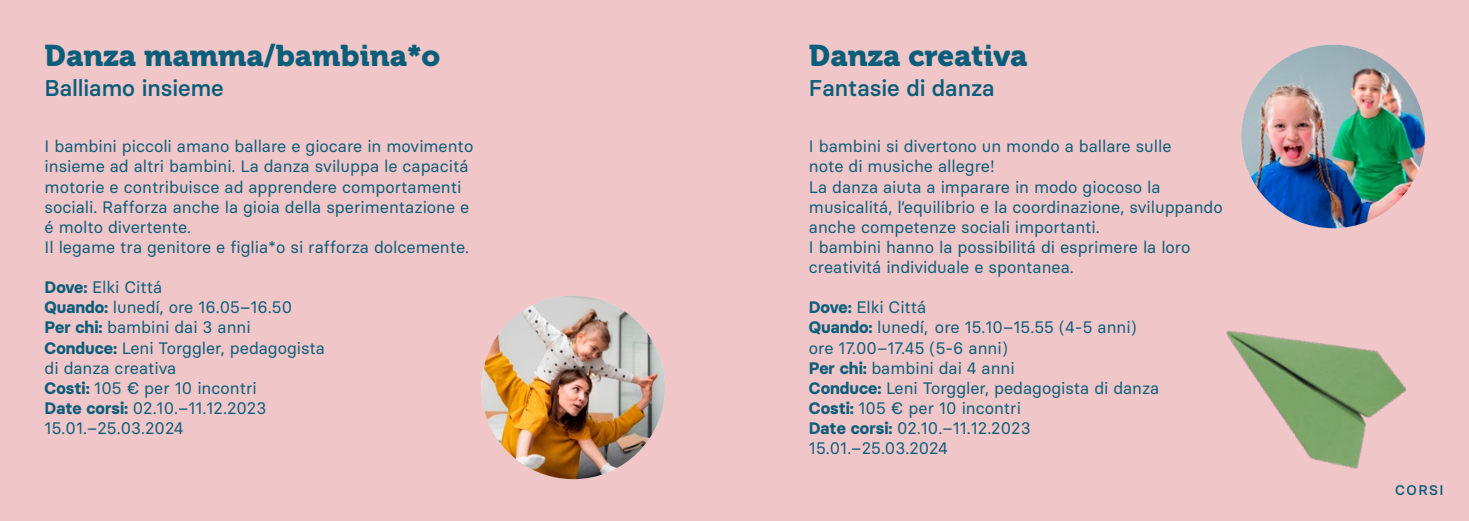
<style>
.page{position:relative;width:1469px;height:521px;background:#fff}
.page>*{position:absolute;margin:0;border:0;box-sizing:border-box;transform-origin:0 0}
.t1{font:29.75px "Museo 900";color:#0b5e7a}
.t2{font:500 22.75px "Basier Circle";color:#0b5e7a}
.t3{font:16.62px/20.1px "Basier Circle";color:#0b5e7a}
.t4{font:500 14px "Basier Circle";letter-spacing:.1em;color:#0b5e7a}
.s1{font-weight:700}
</style>
<div class="page">
<div style="left:0;top:0;width:734px;height:521px;background:#f0c6c9"></div>
<div style="left:734px;top:0;width:734px;height:521px;background:#f0c6c9"></div>
<img style="left:1226px;top:330px;width:181px;height:139px">
<img style="left:481px;top:296px;width:184px;height:183px;border-radius:92px">
<img style="left:1241px;top:45px;width:183px;height:183px;border-radius:92px">
<h1 class="t1" style="left:45px;top:39px;width:397px">Danza mamma/bambina*o</h1>
<h2 class="t2" style="left:45px;top:73px;width:181px">Balliamo insieme</h2>
<p class="t3" style="left:45px;top:136px;width:430px">I bambini piccoli amano ballare e giocare in movimento insieme ad altri bambini. La danza sviluppa le capacitá motorie e contribuisce ad apprendere comportamenti sociali. Rafforza anche la gioia della sperimentazione e é molto divertente.<br>Il legame tra genitore e figlia*o si rafforza dolcemente.</p>
<p class="t3" style="left:45px;top:277px;width:282px"><span class="s1">Dove:</span> Elki Cittá<br><span class="s1">Quando:</span> lunedí, ore 16.05–16.50<br><span class="s1">Per chi:</span> bambini dai 3 anni<br><span class="s1">Conduce:</span> Leni Torggler, pedagogista di danza creativa<br><span class="s1">Costi:</span> 105 € per 10 incontri<br><span class="s1">Date corsi:</span> 02.10.–11.12.2023<br>15.01.–25.03.2024</p>
<h1 class="t1" style="left:809px;top:39px;width:220px">Danza creativa</h1>
<h2 class="t2" style="left:809px;top:73px;width:187px">Fantasie di danza</h2>
<p class="t3" style="left:809px;top:136px;width:415px">I bambini si divertono un mondo a ballare sulle<br>note di musiche allegre!<br>La danza aiuta a imparare in modo giocoso la musicalitá, l’equilibrio e la coordinazione, sviluppando anche competenze sociali importanti.<br>I bambini hanno la possibilitá di esprimere la loro creativitá individuale e spontanea.</p>
<p class="t3" style="left:809px;top:297px;width:352px"><span class="s1">Dove:</span> Elki Cittá<br><span class="s1">Quando:</span> lunedí, ore 15.10–15.55 (4-5 anni) ore 17.00–17.45 (5-6 anni)<br><span class="s1">Per chi:</span> bambini dai 4 anni<br><span class="s1">Conduce:</span> Leni Torggler, pedagogista di danza<br><span class="s1">Costi:</span> 105 € per 10 incontri<br><span class="s1">Date corsi:</span> 02.10.–11.12.2023<br>15.01.–25.03.2024</p>
<p class="t4" style="left:1395px;top:482px;width:50px">CORSI</p>
</div>
